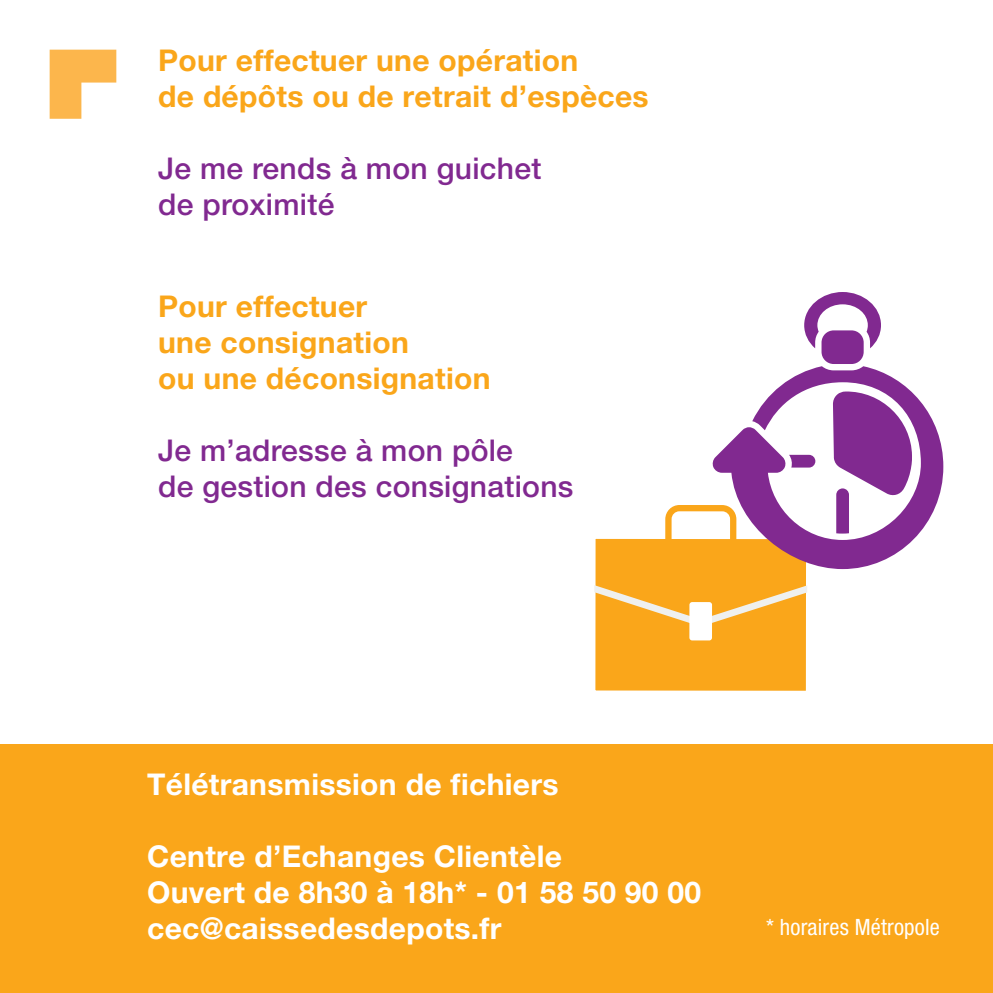
<style>
.page{position:relative;width:993px;height:993px;background:#fff}
.page>*{position:absolute;margin:0;border:0;box-sizing:border-box;transform-origin:0 0}
.t1{font:700 30px/36px "Helvetica Neue LT Pro";letter-spacing:.01em;color:#fff}
.t2{font:700 30px/36px "Helvetica Neue LT Pro";letter-spacing:.01em;color:#faa61a}
.t3{font:500 30px/36px "Helvetica Neue LT Pro";letter-spacing:.01em;color:#812990}
.t4{font:condensed 22.5px "Helvetica Neue LT Pro";letter-spacing:.01em;color:#fff}
</style>
<div class="page">
<svg style="left:50px;top:50px;width:66px;height:69px"></svg>
<div style="left:0;top:744px;width:992px;height:248px;background:#faa61a"></div>
<svg style="left:595px;top:505px;width:211px;height:186px"></svg>
<svg style="left:594px;top:585px;width:213px;height:41px"></svg>
<div style="left:689px;top:602px;width:22px;height:38px;background:#fff;border-radius:3px"></div>
<svg style="left:711px;top:366px;width:232px;height:203px"></svg>
<div style="left:821px;top:330px;width:42px;height:34px;background:#812990;border-radius:12px"></div>
<svg style="left:804px;top:292px;width:76px;height:56px"></svg>
<svg style="left:788px;top:454px;width:27px;height:13px"></svg>
<svg style="left:832px;top:391px;width:79px;height:142px"></svg>
<p class="t2" style="left:158px;top:42px;width:492px">Pour effectuer une opération<br>de dépôts ou de retrait d’espèces</p>
<p class="t3" style="left:158px;top:150px;width:384px">Je me rends à mon guichet de proximité</p>
<p class="t2" style="left:158px;top:288px;width:334px">Pour effectuer<br>une consignation<br>ou une déconsignation</p>
<p class="t3" style="left:158px;top:432px;width:416px">Je m’adresse à mon pôle<br>de gestion des consignations</p>
<p class="t1" style="left:147px;top:765px;width:412px">Télétransmission de fichiers</p>
<p class="t1" style="left:147px;top:837px;width:555px">Centre d’Echanges Clientèle<br>Ouvert de 8h30 à 18h* - 01 58 50 90 00 cec@caissedesdepots.fr</p>
<p class="t4" style="left:765px;top:913px;width:175px">* horaires Métropole</p>
</div>
